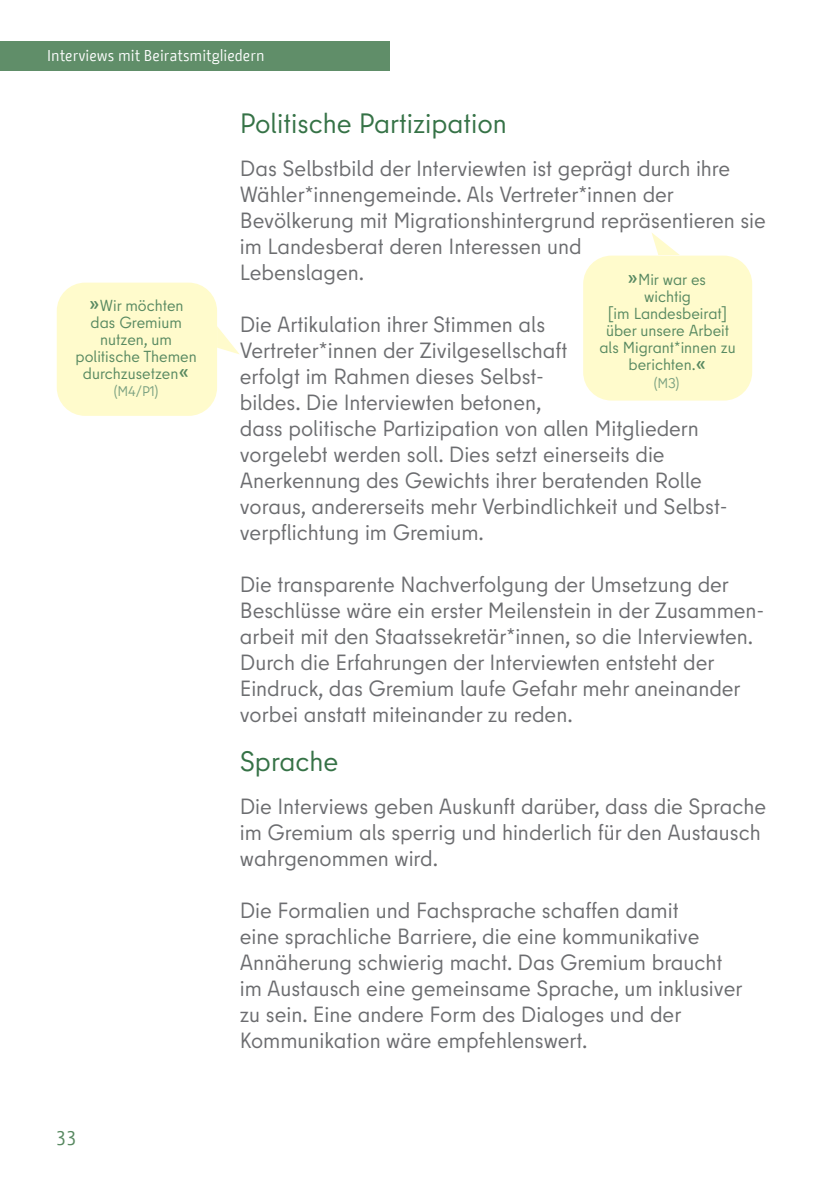
<style>
.page{position:relative;width:840px;height:1191px;background:#fff}
.page>*{position:absolute;margin:0;border:0;box-sizing:border-box;transform-origin:0 0}
.green_sub-headline{font:28px "Berlin Type";color:#357246}
.t1{font:22px/26px "Berlin Type";color:#6c6d70}
.t2{font:20px "BMF Change";color:#588961}
.Definition{font:16px/17px "Berlin Type";color:#588961;text-align:center}
.t3{font:15.6px "BMF Change";color:#fff}
.Definition-2{font:14px "Berlin Type";color:#7ba181}
.s1{font-size:24px}
</style>
<div class="page">
<div style="left:0;top:41px;width:389px;height:30px;background:#608e69"></div>
<div style="left:57px;top:283px;width:160px;height:133px;background:#fffbcc;border-radius:28px"></div>
<svg style="left:217px;top:326px;width:22px;height:28px"></svg>
<div style="left:583px;top:256px;width:168px;height:144px;background:#fffbcc;border-radius:28px"></div>
<svg style="left:652px;top:233px;width:27px;height:22px"></svg>
<p class="t3" style="left:47px;top:44px;width:219px">Interviews mit Beiratsmitgliedern</p>
<p class="Definition" style="left:89px;top:297px;width:96px;text-align:left"><span class="s1">»</span>Wir möchten das Gremium</p>
<p class="Definition" style="left:100px;top:331px;width:73px">nutzen, um</p>
<p class="Definition" style="left:75px;top:348px;width:123px">politische Themen durchzusetzen<span class="s1">«</span></p>
<p class="Definition-2" style="left:114px;top:382px;width:46px">(M4/P1)</p>
<p class="t2" style="left:56px;top:1124px;width:22px">33</p>
<p class="green_sub-headline" style="left:240px;top:106px;width:268px">Politische Partizipation</p>
<p class="t1" style="left:240px;top:155px;width:527px">Das Selbstbild der Interviewten ist geprägt durch ihre Wähler*innengemeinde. Als Vertreter*innen der Bevölkerung mit Migrationshintergrund repräsentieren sie im Landesberat deren Interessen und<br>Lebenslagen.</p>
<p class="t1" style="left:240px;top:312px;width:329px">Die Artikulation ihrer Stimmen als<br>Vertreter*innen der Zivilgesellschaft erfolgt im Rahmen dieses Selbst-</p>
<p class="t1" style="left:240px;top:390px;width:489px">bildes. Die Interviewten betonen,<br>dass politische Partizipation von allen Mitgliedern vorgelebt werden soll. Dies setzt einerseits die Anerkennung des Gewichts ihrer beratenden Rolle voraus, andererseits mehr Verbindlichkeit und Selbst-</p>
<p class="t1" style="left:240px;top:520px;width:245px">verpflichtung im Gremium.</p>
<p class="t1" style="left:240px;top:572px;width:526px">Die transparente Nachverfolgung der Umsetzung der Beschlüsse wäre ein erster Meilenstein in der Zusammen&shy;arbeit mit den Staatssekretär*innen, so die Interviewten.<br>Durch die Erfahrungen der Interviewten entsteht der Eindruck, das Gremium laufe Gefahr mehr aneinander vorbei anstatt miteinander zu reden.</p>
<p class="green_sub-headline" style="left:240px;top:744px;width:100px">Sprache</p>
<p class="t1" style="left:240px;top:794px;width:527px">Die Interviews geben Auskunft darüber, dass die Sprache im Gremium als sperrig und hinderlich für den Austausch wahrgenommen wird.</p>
<p class="t1" style="left:240px;top:898px;width:504px">Die Formalien und Fachsprache schaffen damit<br>eine sprachliche Barriere, die eine kommunikative Annäherung schwierig macht. Das Gremium braucht im Austausch eine gemeinsame Sprache, um inklusiver zu sein. Eine andere Form des Dialoges und der Kommunikation wäre empfehlenswert.</p>
<p class="Definition" style="left:626px;top:271px;width:80px"><span class="s1">»</span>Mir war es wichtig</p>
<p class="Definition" style="left:599px;top:305px;width:138px">[im Landesbeirat] über unsere Arbeit als Migrant*innen zu berichten.<span class="s1">«</span></p>
<p class="Definition-2" style="left:653px;top:374px;width:27px">(M3)</p>
</div>
